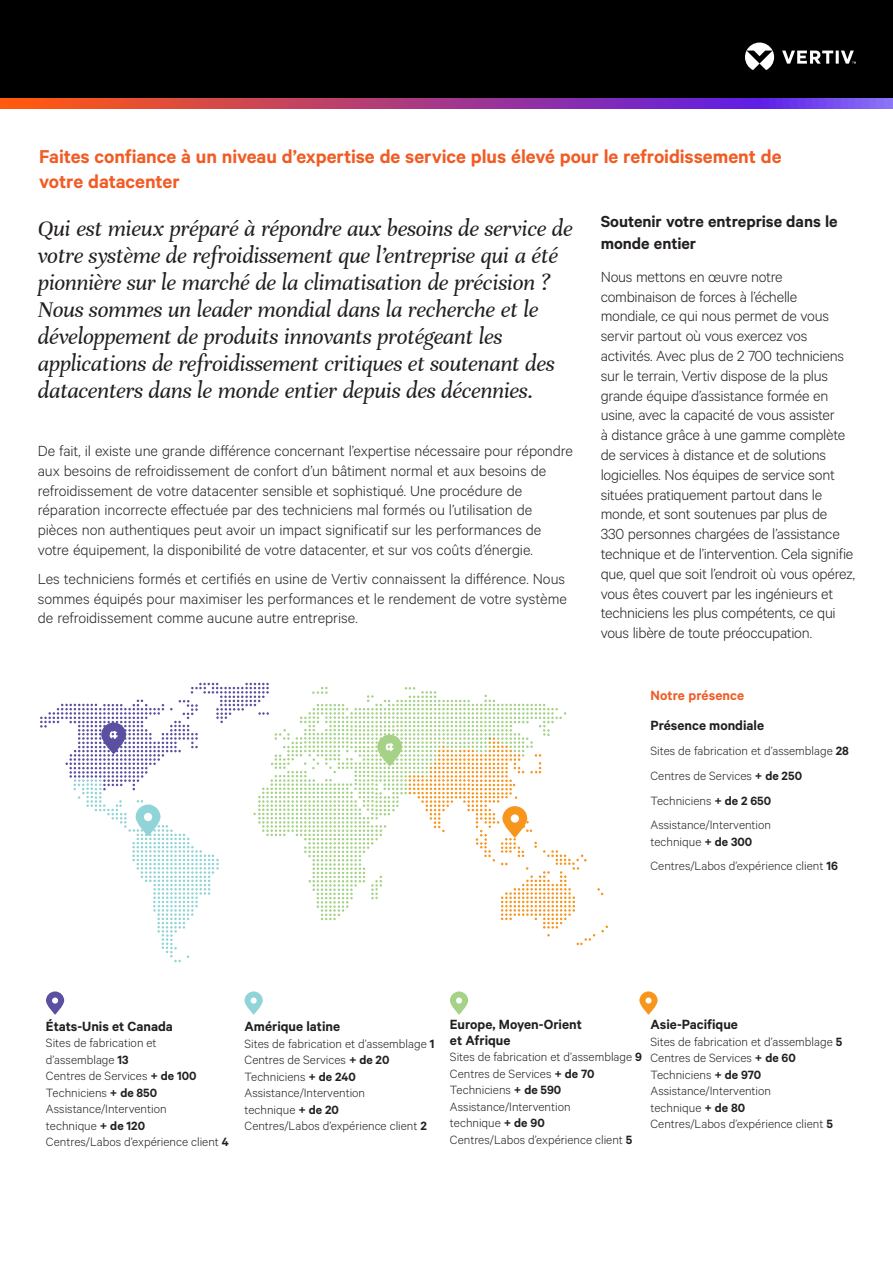
<style>
.page{position:relative;width:893px;height:1263px;background:#fff}
.page>*{position:absolute;margin:0;border:0;box-sizing:border-box;transform-origin:0 0}
.Vertiv_Body_Text{font:italic 24px/27px "Unna";letter-spacing:-.01em;color:#231f20}
.Vertiv_Orange_Main_H{font:600 21px/25.2px "Calibre";letter-spacing:-.005em;color:#f15b24}
.Vertiv_Heading{font:600 18px/21.6px "Calibre";letter-spacing:-.005em;color:#231f20}
.Vertiv_Body_Text-2{font:300 16.5px/19.8px "Calibre";letter-spacing:-.015em;color:#231f20}
.t1{font:600 15px/15.8px "Calibre";color:#231f20}
.Vertiv_Orange_Main_H-2{font:600 15px "Calibre";letter-spacing:.005em;color:#f15b24}
.t2{font:300 13.5px/16.5px "Calibre";color:#231f20}
.s1{font-weight:600}
</style>
<div class="page">
<div style="left:0;top:0;width:893px;height:108px;background:#000"></div>
<svg style="left:0;top:98px;width:893px;height:11px"></svg>
<svg style="left:745px;top:43px;width:111px;height:27px"></svg>
<svg style="left:40px;top:683px;width:568px;height:279px"></svg>
<svg style="left:46px;top:991px;width:18px;height:24px"></svg>
<svg style="left:245px;top:991px;width:18px;height:24px"></svg>
<svg style="left:450px;top:991px;width:18px;height:24px"></svg>
<svg style="left:639px;top:991px;width:19px;height:24px"></svg>
<p class="Vertiv_Orange_Main_H" style="left:39px;top:143px;width:744px">Faites confiance à un niveau d’expertise de service plus élevé pour le refroidissement de votre datacenter</p>
<p class="Vertiv_Body_Text" style="left:38px;top:216px;width:536px">Qui est mieux préparé à répondre aux besoins de service de votre système de refroidissement que l’entreprise qui a été pionnière sur le marché de la climatisation de précision ?<br>Nous sommes un leader mondial dans la recherche et le développement de produits innovants protégeant les applications de refroidissement critiques et soutenant des datacenters dans le monde entier depuis des décennies.</p>
<p class="Vertiv_Heading" style="left:601px;top:210px;width:238px">Soutenir votre entreprise dans le monde entier</p>
<p class="Vertiv_Body_Text-2" style="left:601px;top:266px;width:256px">Nous mettons en œuvre notre combinaison de forces à l’échelle mondiale, ce qui nous permet de vous servir partout où vous exercez vos activités. Avec plus de 2 700 techniciens sur le terrain, Vertiv dispose de la plus grande équipe d’assistance formée en usine, avec la capacité de vous assister<br>à distance grâce à une gamme complète de services à distance et de solutions logicielles. Nos équipes de service sont situées pratiquement partout dans le monde, et sont soutenues par plus de<br>330 personnes chargées de l’assistance technique et de l’intervention. Cela signifie que, quel que soit l’endroit où vous opérez, vous êtes couvert par les ingénieurs et techniciens les plus compétents, ce qui vous libère de toute préoccupation.</p>
<p class="Vertiv_Body_Text-2" style="left:38px;top:440px;width:537px">De fait, il existe une grande différence concernant l’expertise nécessaire pour répondre aux besoins de refroidissement de confort d’un bâtiment normal et aux besoins de refroidissement de votre datacenter sensible et sophistiqué. Une procédure de réparation incorrecte effectuée par des techniciens mal formés ou l’utilisation de pièces non authentiques peut avoir un impact significatif sur les performances de votre équipement, la disponibilité de votre datacenter, et sur vos coûts d’énergie.</p>
<p class="Vertiv_Body_Text-2" style="left:38px;top:568px;width:531px;text-align:justify">Les techniciens formés et certifiés en usine de Vertiv connaissent la différence. Nous sommes équipés pour maximiser les performances et le rendement de votre système de refroidissement comme aucune autre entreprise.</p>
<p class="Vertiv_Orange_Main_H-2" style="left:650px;top:687px;width:95px">Notre présence</p>
<p class="t1" style="left:650px;top:717px;width:115px">Présence mondiale</p>
<p class="t2" style="left:650px;top:742px;width:200px">Sites de fabrication et d’assemblage <span class="s1">28</span></p>
<p class="t2" style="left:650px;top:767px;width:153px">Centres de Services <span class="s1">+ de 250</span></p>
<p class="t2" style="left:650px;top:791px;width:122px">Techniciens <span class="s1">+ de 2 650</span></p>
<p class="t2" style="left:650px;top:816px;width:122px">Assistance/Intervention technique <span class="s1">+ de 300</span></p>
<p class="t2" style="left:650px;top:857px;width:189px">Centres/Labos d’expérience client <span class="s1">16</span></p>
<p class="t1" style="left:46px;top:1018px;width:128px">États-Unis et Canada</p>
<p class="t2" style="left:46px;top:1034px;width:112px">Sites de fabrication et d’assemblage <span class="s1">13</span></p>
<p class="t2" style="left:46px;top:1067px;width:152px">Centres de Services <span class="s1">+ de 100</span></p>
<p class="t2" style="left:46px;top:1084px;width:113px">Techniciens <span class="s1">+ de 850</span></p>
<p class="t2" style="left:46px;top:1100px;width:122px">Assistance/Intervention technique <span class="s1">+ de 120</span></p>
<p class="t2" style="left:46px;top:1133px;width:184px">Centres/Labos d’expérience client <span class="s1">4</span></p>
<p class="t1" style="left:245px;top:1018px;width:97px">Amérique latine</p>
<p class="t2" style="left:245px;top:1034px;width:191px">Sites de fabrication et d’assemblage <span class="s1">1</span></p>
<p class="t2" style="left:245px;top:1051px;width:146px">Centres de Services <span class="s1">+ de 20</span></p>
<p class="t2" style="left:245px;top:1067px;width:113px">Techniciens <span class="s1">+ de 240</span></p>
<p class="t2" style="left:245px;top:1084px;width:122px">Assistance/Intervention technique <span class="s1">+ de 20</span></p>
<p class="t2" style="left:245px;top:1117px;width:184px">Centres/Labos d’expérience client <span class="s1">2</span></p>
<p class="t1" style="left:450px;top:1016px;width:133px">Europe, Moyen-Orient et Afrique</p>
<p class="t2" style="left:450px;top:1048px;width:194px">Sites de fabrication et d’assemblage <span class="s1">9</span></p>
<p class="t2" style="left:450px;top:1065px;width:146px">Centres de Services <span class="s1">+ de 70</span></p>
<p class="t2" style="left:450px;top:1081px;width:113px">Techniciens <span class="s1">+ de 590</span></p>
<p class="t2" style="left:450px;top:1098px;width:122px">Assistance/Intervention technique <span class="s1">+ de 90</span></p>
<p class="t2" style="left:450px;top:1131px;width:184px">Centres/Labos d’expérience client <span class="s1">5</span></p>
<p class="t1" style="left:650px;top:1016px;width:89px">Asie-Pacifique</p>
<p class="t2" style="left:650px;top:1033px;width:193px">Sites de fabrication et d’assemblage <span class="s1">5</span></p>
<p class="t2" style="left:650px;top:1049px;width:147px">Centres de Services <span class="s1">+ de 60</span></p>
<p class="t2" style="left:650px;top:1066px;width:112px">Techniciens <span class="s1">+ de 970</span></p>
<p class="t2" style="left:650px;top:1082px;width:122px">Assistance/Intervention technique <span class="s1">+ de 80</span></p>
<p class="t2" style="left:650px;top:1115px;width:184px">Centres/Labos d’expérience client <span class="s1">5</span></p>
</div>
